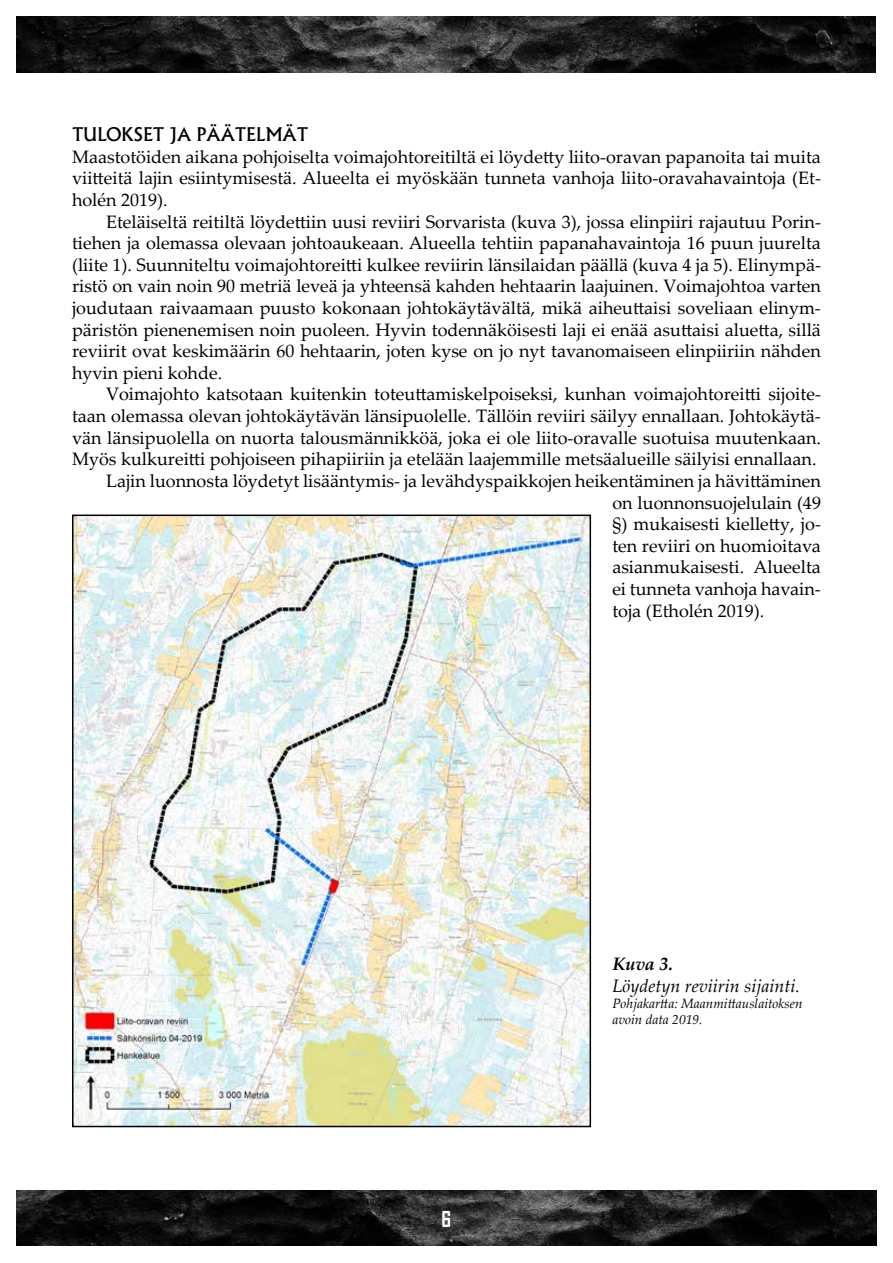
<style>
.page{position:relative;width:893px;height:1263px;background:#fff}
.page>*{position:absolute;margin:0;border:0;box-sizing:border-box;transform-origin:0 0}
.t1{font:700 21px "Agency FB";color:#fff}
.t2{font:18px/21.6px "Palatino Linotype";color:#000;text-align:justify}
.t3{font:italic 18px "Palatino Linotype";color:#000}
.t4{font:500 18px "Albertus";color:#000}
.t5{font:italic 700 18px "Palatino Linotype";color:#000}
.t6{font:italic 13.5px/16.2px "Palatino Linotype";color:#000}
</style>
<div class="page">
<img style="left:17px;top:1191px;width:859px;height:55px">
<img style="left:17px;top:17px;width:859px;height:55px">
<img style="left:75px;top:517px;width:513px;height:607px">
<div style="left:72px;top:514px;width:519px;height:613px;border:2px solid #000"></div>
<p class="t4" style="left:72px;top:124px;width:237px">TULOKSET JA PÄÄTELMÄT</p>
<p class="t2" style="left:72px;top:145px;width:750px">Maastotöiden aikana pohjoiselta voimajohtoreitiltä ei löydetty liito-oravan papanoita tai muita viitteitä lajin esiintymisestä. Alueelta ei myöskään tunneta vanhoja liito-oravahavaintoja (Et&shy;holén 2019).</p>
<p class="t2" style="left:72px;top:210px;width:750px;text-indent:34px">Eteläiseltä reitiltä löydettiin uusi reviiri Sorvarista (kuva 3), jossa elinpiiri rajautuu Porin&shy;tiehen ja olemassa olevaan johtoaukeaan. Alueella tehtiin papanahavaintoja 16 puun juurelta (liite 1). Suunniteltu voimajohtoreitti kulkee reviirin länsilaidan päällä (kuva 4 ja 5). Elinympä&shy;ristö on vain noin 90 metriä leveä ja yhteensä kahden hehtaarin laajuinen. Voimajohtoa varten joudutaan raivaamaan puusto kokonaan johtokäytävältä, mikä aiheuttaisi soveliaan elinym&shy;päristön pienenemisen noin puoleen. Hyvin todennäköisesti laji ei enää asuttaisi aluetta, sillä reviirit ovat keskimäärin 60 hehtaarin, joten kyse on jo nyt tavanomaiseen elinpiiriin nähden hyvin pieni kohde.</p>
<p class="t2" style="left:106px;top:383px;width:716px">Voimajohto katsotaan kuitenkin toteuttamiskelpoiseksi, kunhan voimajohtoreitti sijoite-</p>
<p class="t2" style="left:72px;top:404px;width:750px">taan olemassa olevan johtokäytävän länsipuolelle. Tällöin reviiri säilyy ennallaan. Johtokäytä-</p>
<p class="t2" style="left:72px;top:426px;width:750px">vän länsipuolella on nuorta talousmännikköä, joka ei ole liito-oravalle suotuisa muutenkaan.</p>
<p class="t2" style="left:72px;top:448px;width:746px">Myös kulkureitti pohjoiseen pihapiiriin ja etelään laajemmille metsäalueille säilyisi ennallaan.</p>
<p class="t2" style="left:106px;top:469px;width:716px">Lajin luonnosta löydetyt lisääntymis- ja levähdyspaikkojen heikentäminen ja hävittäminen</p>
<p class="t2" style="left:612px;top:491px;width:210px">on luonnonsuojelulain (49</p>
<p class="t2" style="left:612px;top:512px;width:210px">§) mukaisesti kielletty, jo-</p>
<p class="t2" style="left:612px;top:534px;width:210px">ten reviiri on huomioitava</p>
<p class="t2" style="left:612px;top:556px;width:210px">asianmukaisesti. Alueelta</p>
<p class="t2" style="left:612px;top:577px;width:210px">ei tunneta vanhoja havain-</p>
<p class="t2" style="left:612px;top:599px;width:153px">toja (Etholén 2019).</p>
<p class="t1" style="left:442px;top:1206px;width:11px">6</p>
<p class="t5" style="left:612px;top:951px;width:62px">Kuva 3.</p>
<p class="t3" style="left:612px;top:973px;width:189px">Löydetyn reviirin sijainti.</p>
<p class="t6" style="left:612px;top:994px;width:192px">Pohjakartta: Maanmittauslaitoksen avoin data 2019.</p>
</div>
